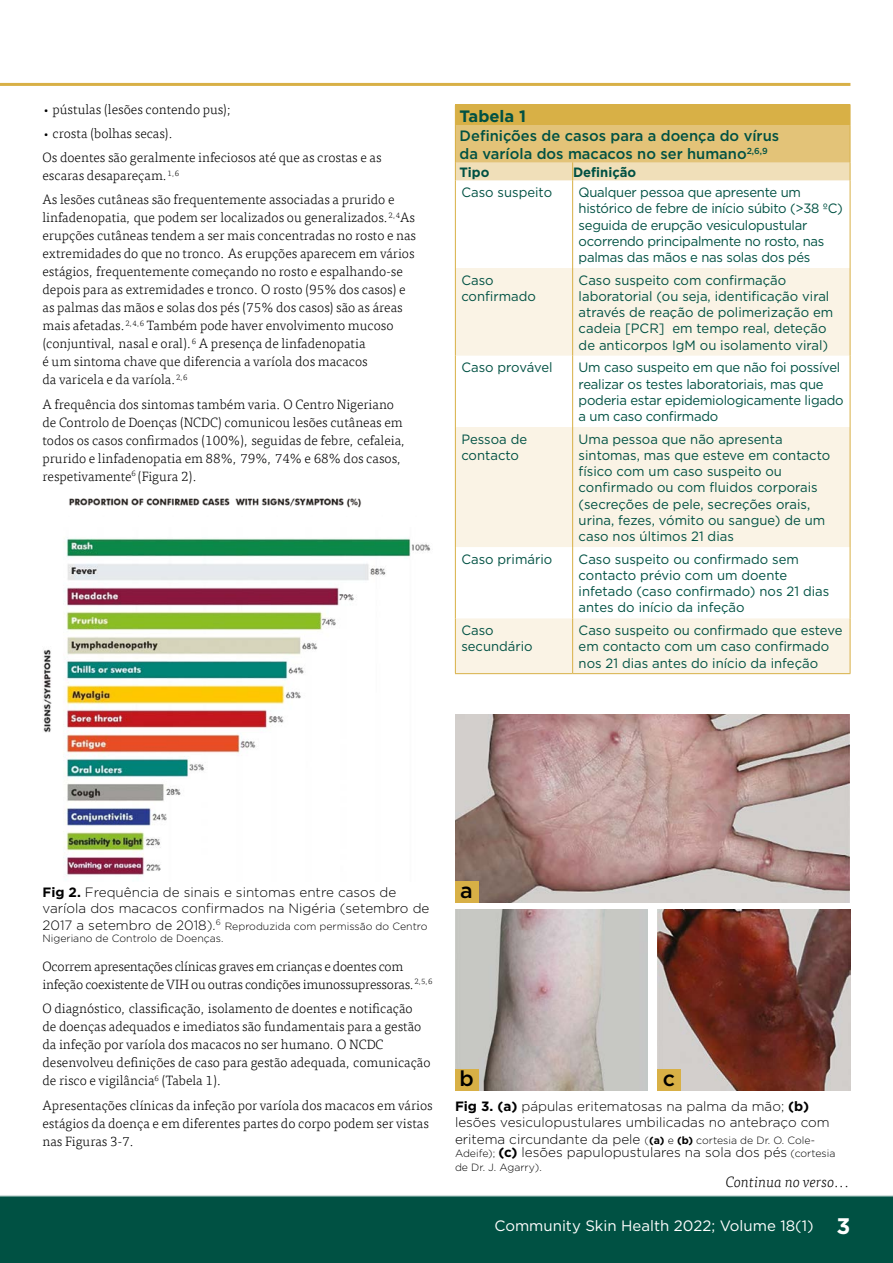
<style>
.page{position:relative;width:893px;height:1263px;background:#fff}
.page>*{position:absolute;margin:0;border:0;box-sizing:border-box;transform-origin:0 0}
.t1{font:500 21.45px "Gotham";color:#000}
.Table_Title{font:700 16.5px "Gotham";color:#005143}
.Table_heading{font:500 15px/18px "Gotham";color:#005143}
.t2{font:15px "Gotham";color:#fff}
.Continue__footer{font:italic 300 15px "Tisa Offc";color:#000}
.Body_1{font:300 13.5px/18px "Tisa Offc";color:#000}
.t3{font:13.5px/16.2px "Gotham";color:#005143}
.t4{font:300 13.5px/16.2px "Gotham";color:#000}
.t5{font:13.5px/16.2px "Gotham";letter-spacing:-.02em;color:#005143}
.Body_1-2{font:300 13.5px/18px "Tisa Offc";letter-spacing:-.02em;color:#000}
.t6{font:700 13.5px "Gotham";color:#005143}
.t7{font:300 10.5px/12.6px "Gotham";color:#000}
.s1{font-weight:700}
.s2{font-size:13.5px}
.s3{font-size:10.5px}
.s4{font-weight:700;font-size:10.5px}
.s5{font-weight:700;font-size:22.5px}
</style>
<div class="page">
<div style="left:0;top:1195px;width:893px;height:68px;background:#005143"></div>
<hr style="left:0;top:83px;width:850px;height:3px;background:#d8b046">
<div style="left:455px;top:105px;width:395px;height:20px;background:#d8b046"></div>
<div style="left:455px;top:125px;width:395px;height:37px;background:#e3c378"></div>
<svg style="left:456px;top:268px;width:394px;height:405px;fill:#faf3e5"></svg>
<svg style="left:850px;top:105px;width:1px;height:20px"></svg>
<hr style="left:850px;top:125px;width:1px;height:37px;background:#d8b046">
<hr style="left:572px;top:180px;width:1px;height:88px;background:#d8b046">
<hr style="left:572px;top:268px;width:1px;height:88px;background:#d8b046">
<hr style="left:572px;top:356px;width:1px;height:71px;background:#d8b046">
<hr style="left:572px;top:427px;width:1px;height:120px;background:#d8b046">
<hr style="left:572px;top:547px;width:1px;height:71px;background:#d8b046">
<hr style="left:572px;top:618px;width:1px;height:55px;background:#d8b046">
<hr style="left:455px;top:104px;width:118px;height:1px;background:#d8b046">
<hr style="left:573px;top:104px;width:277px;height:1px;background:#d8b046">
<hr style="left:455px;top:125px;width:1px;height:37px;background:#d8b046">
<div style="left:455px;top:162px;width:396px;height:18px;background:#f0dfb9"></div>
<hr style="left:455px;top:180px;width:1px;height:88px;background:#d8b046">
<hr style="left:850px;top:180px;width:1px;height:88px;background:#d8b046">
<hr style="left:455px;top:268px;width:1px;height:88px;background:#d8b046">
<hr style="left:850px;top:268px;width:1px;height:88px;background:#d8b046">
<hr style="left:455px;top:356px;width:1px;height:71px;background:#d8b046">
<hr style="left:850px;top:356px;width:1px;height:71px;background:#d8b046">
<hr style="left:455px;top:427px;width:1px;height:120px;background:#d8b046">
<hr style="left:850px;top:427px;width:1px;height:120px;background:#d8b046">
<hr style="left:455px;top:547px;width:1px;height:71px;background:#d8b046">
<hr style="left:850px;top:547px;width:1px;height:71px;background:#d8b046">
<hr style="left:455px;top:618px;width:1px;height:55px;background:#d8b046">
<hr style="left:850px;top:618px;width:1px;height:55px;background:#d8b046">
<hr style="left:455px;top:673px;width:118px;height:1px;background:#d8b046">
<hr style="left:573px;top:673px;width:277px;height:1px;background:#d8b046">
<img style="left:455px;top:714px;width:395px;height:189px">
<img style="left:455px;top:909px;width:193px;height:182px">
<img style="left:657px;top:909px;width:193px;height:181px">
<div style="left:455px;top:881px;width:23px;height:22px;background:#d8b046"></div>
<div style="left:455px;top:1069px;width:23px;height:22px;background:#d8b046"></div>
<div style="left:657px;top:1069px;width:24px;height:22px;background:#d8b046"></div>
<img style="left:43px;top:538px;width:388px;height:342px">
<img style="left:69px;top:499px;width:292px;height:9px">
<p class="Body_1" style="left:43px;top:101px;width:191px">• pústulas (lesões contendo pus);</p>
<p class="Body_1" style="left:43px;top:125px;width:132px">• crosta (bolhas secas).</p>
<p class="Body_1" style="left:43px;top:149px;width:341px">Os doentes são geralmente infeciosos até que as crostas e as escaras desapareçam.<sup>1,6</sup></p>
<p class="Body_1" style="left:43px;top:191px;width:375px">As lesões cutâneas são frequentemente associadas a prurido e linfadenopatia, que podem ser localizados ou generalizados.<sup>2,4</sup>As erupções cutâneas tendem a ser mais concentradas no rosto e nas extremidades do que no tronco. As erupções aparecem em vários estágios, frequentemente começando no rosto e espalhando-se depois para as extremidades e tronco. O rosto (95% dos casos) e as palmas das mãos e solas dos pés (75% dos casos) são as áreas mais afetadas.<sup>2,4,6</sup> Também pode haver envolvimento mucoso (conjuntival, nasal e oral).<sup>6</sup> A presença de linfadenopatia<br>é um sintoma chave que diferencia a varíola dos macacos<br>da varicela e da varíola.<sup>2,6</sup></p>
<p class="Body_1" style="left:43px;top:396px;width:365px">A frequência dos sintomas também varia. O Centro Nigeriano de Controlo de Doenças (NCDC) comunicou lesões cutâneas em todos os casos confirmados (100%), seguidas de febre, cefaleia, prurido e linfadenopatia em 88%, 79%, 74% e 68% dos casos, respetivamente<sup>6</sup> (Figura 2).</p>
<p class="Table_Title" style="left:460px;top:105px;width:68px">Tabela 1</p>
<p class="Table_heading" style="left:460px;top:126px;width:321px">Definições de casos para a doença do vírus da varíola dos macacos no ser humano<sup>2,6,9</sup></p>
<p class="t6" style="left:460px;top:163px;width:31px">Tipo</p>
<p class="t6" style="left:573px;top:163px;width:65px">Definição</p>
<p class="t3" style="left:461px;top:184px;width:92px">Caso suspeito</p>
<p class="t5" style="left:579px;top:184px;width:266px">Qualquer pessoa que apresente um histórico de febre de início súbito (&gt;38 ºC) seguida de erupção vesiculopustular ocorrendo principalmente no rosto, nas palmas das mãos e nas solas dos pés</p>
<p class="t3" style="left:461px;top:272px;width:76px">Caso confirmado</p>
<p class="t3" style="left:579px;top:272px;width:256px">Caso suspeito com confirmação laboratorial (ou seja, identificação viral através de reação de polimerização em cadeia [PCR] em tempo real, deteção de anticorpos IgM ou isolamento viral)</p>
<p class="t3" style="left:461px;top:359px;width:93px">Caso provável</p>
<p class="t5" style="left:579px;top:359px;width:266px">Um caso suspeito em que não foi possível realizar os testes laboratoriais, mas que poderia estar epidemiologicamente ligado a um caso confirmado</p>
<p class="t3" style="left:461px;top:431px;width:67px">Pessoa de contacto</p>
<p class="t3" style="left:579px;top:431px;width:253px">Uma pessoa que não apresenta sintomas, mas que esteve em contacto físico com um caso suspeito ou confirmado ou com fluidos corporais (secreções de pele, secreções orais, urina, fezes, vómito ou sangue) de um caso nos últimos 21 dias</p>
<p class="t3" style="left:461px;top:551px;width:92px">Caso primário</p>
<p class="t3" style="left:579px;top:551px;width:252px">Caso suspeito ou confirmado sem contacto prévio com um doente infetado (caso confirmado) nos 21 dias antes do início da infeção</p>
<p class="t3" style="left:461px;top:622px;width:73px">Caso secundário</p>
<p class="t3" style="left:579px;top:622px;width:265px">Caso suspeito ou confirmado que esteve em contacto com um caso confirmado nos 21 dias antes do início da infeção</p>
<p class="t4" style="left:43px;top:884px;width:388px"><span class="s1">Fig 2.</span> Frequência de sinais e sintomas entre casos de varíola dos macacos confirmados na Nigéria (setembro de</p>
<p class="t7" style="left:43px;top:919px;width:386px"><span class="s2">2017 a setembro de 2018).</span><sup>6</sup> Reproduzida com permissão do Centro<br>Nigeriano de Controlo de Doenças.</p>
<p class="Body_1-2" style="left:43px;top:958px;width:391px">Ocorrem apresentações clínicas graves em crianças e doentes com infeção coexistente de VIH ou outras condições imunossupressoras.<sup>2,5,6</sup></p>
<p class="Body_1" style="left:43px;top:1000px;width:390px">O diagnóstico, classificação, isolamento de doentes e notificação<br>de doenças adequados e imediatos são fundamentais para a gestão da infeção por varíola dos macacos no ser humano. O NCDC desenvolveu definições de caso para gestão adequada, comunicação de risco e vigilância<sup>6</sup> (Tabela 1).</p>
<p class="Body_1" style="left:43px;top:1096px;width:392px">Apresentações clínicas da infeção por varíola dos macacos em vários estágios da doença e em diferentes partes do corpo podem ser vistas nas Figuras 3-7.</p>
<p class="t1" style="left:460px;top:877px;width:14px">a</p>
<p class="t1" style="left:459px;top:1065px;width:16px">b</p>
<p class="t1" style="left:663px;top:1065px;width:14px">c</p>
<p class="t4" style="left:455px;top:1098px;width:376px"><span class="s1">Fig 3. (a)</span> pápulas eritematosas na palma da mão; <span class="s1">(b) </span>lesões vesiculopustulares umbilicadas no antebraço com eritema circundante da pele <span class="s3">(</span><span class="s4">(a)</span> <span class="s3">e</span> <span class="s4">(b)</span> <span class="s3">cortesia de Dr. O. Cole-</span></p>
<p class="t4" style="left:455px;top:1144px;width:382px"><span class="s3">Adeife);</span> <span class="s1">(c)</span> lesões papulopustulares na sola dos pés <span class="s3">(cortesia</span></p>
<p class="t7" style="left:455px;top:1160px;width:88px">de Dr. J. Agarry).</p>
<p class="Continue__footer" style="left:726px;top:1173px;width:126px">Continua no verso...</p>
<p class="t2" style="left:494px;top:1216px;width:358px">Community Skin Health 2022; Volume 18(1) <span class="s5">3</span></p>
</div>
